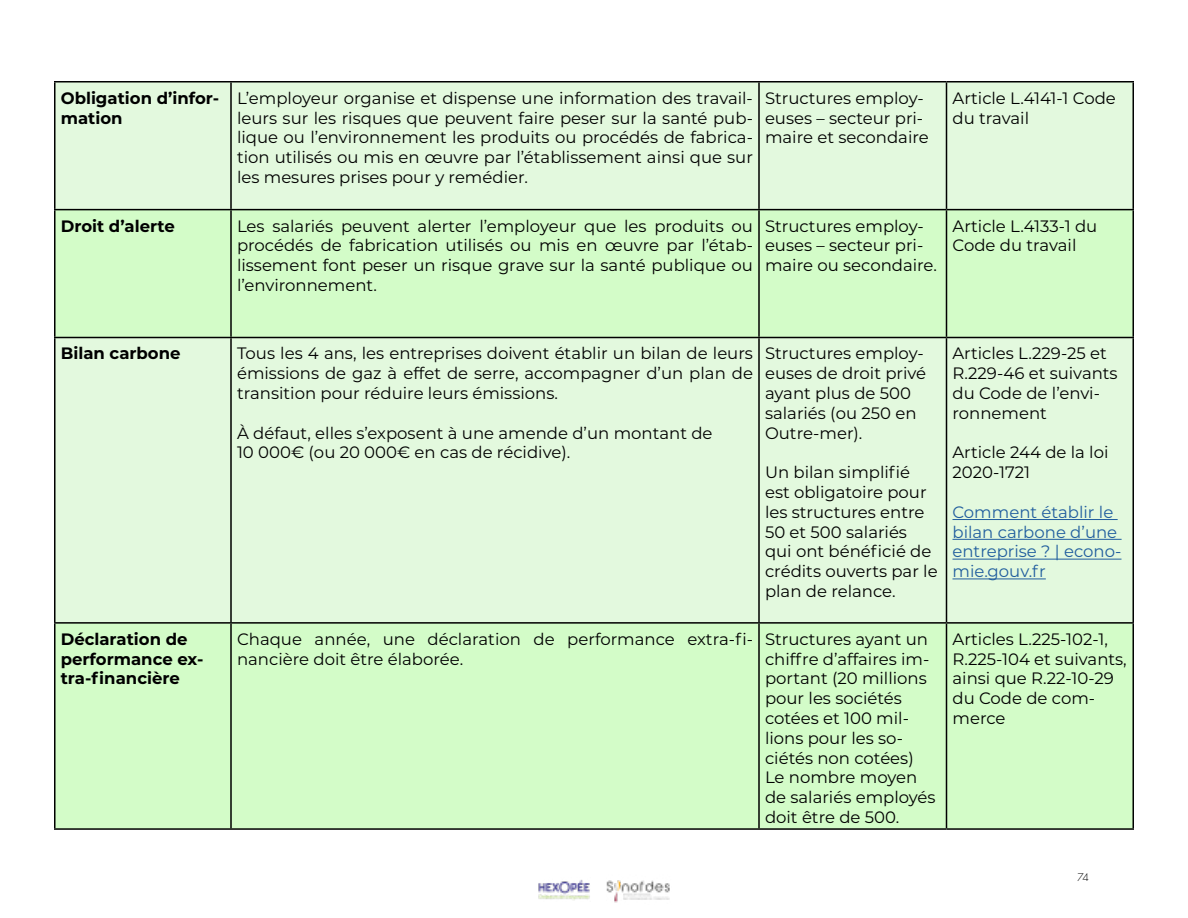
<style>
.page{position:relative;width:1188px;height:918px;background:#fff}
.page>*{position:absolute;margin:0;border:0;box-sizing:border-box;transform-origin:0 0}
.t1{font:16.5px/19.8px "Montserrat";color:#000}
.t2{font:700 16.5px/19.8px "Montserrat";color:#000}
.t3{font:16.5px/19.8px "Montserrat";color:#215e9e}
.t4{font:300 11.55px "Futura PT";color:#000}
</style>
<div class="page">
<img style="left:538px;top:880px;width:52px;height:20px">
<img style="left:606px;top:880px;width:64px;height:23px">
<div style="left:55px;top:82px;width:1078px;height:540px;background:#e3f9de"></div>
<div style="left:56px;top:210px;width:1076px;height:127px;background:#d3fcc8"></div>
<div style="left:56px;top:624px;width:1076px;height:204px;background:#d3fcc8"></div>
<hr style="left:54px;top:81px;width:177px;height:1px;background:#000">
<hr style="left:54px;top:83px;width:2px;height:126px;background:#000">
<hr style="left:231px;top:81px;width:528px;height:1px;background:#000">
<hr style="left:230px;top:83px;width:2px;height:126px;background:#000">
<hr style="left:759px;top:81px;width:187px;height:1px;background:#000">
<hr style="left:758px;top:83px;width:2px;height:126px;background:#000">
<hr style="left:946px;top:81px;width:188px;height:1px;background:#000">
<hr style="left:946px;top:83px;width:1px;height:126px;background:#000">
<hr style="left:1132px;top:83px;width:2px;height:126px;background:#000">
<hr style="left:54px;top:209px;width:177px;height:1px;background:#000">
<hr style="left:54px;top:210px;width:2px;height:127px;background:#000">
<hr style="left:231px;top:209px;width:528px;height:1px;background:#000">
<hr style="left:230px;top:210px;width:2px;height:127px;background:#000">
<hr style="left:759px;top:209px;width:187px;height:1px;background:#000">
<hr style="left:758px;top:210px;width:2px;height:127px;background:#000">
<hr style="left:946px;top:209px;width:188px;height:1px;background:#000">
<hr style="left:946px;top:210px;width:1px;height:127px;background:#000">
<hr style="left:1132px;top:210px;width:2px;height:127px;background:#000">
<hr style="left:54px;top:337px;width:177px;height:1px;background:#000">
<hr style="left:54px;top:338px;width:2px;height:284px;background:#000">
<hr style="left:231px;top:337px;width:528px;height:1px;background:#000">
<hr style="left:230px;top:338px;width:2px;height:284px;background:#000">
<hr style="left:759px;top:337px;width:187px;height:1px;background:#000">
<hr style="left:758px;top:338px;width:2px;height:284px;background:#000">
<hr style="left:946px;top:337px;width:188px;height:1px;background:#000">
<hr style="left:946px;top:338px;width:1px;height:284px;background:#000">
<hr style="left:1132px;top:338px;width:2px;height:284px;background:#000">
<hr style="left:54px;top:622px;width:177px;height:2px;background:#000">
<hr style="left:54px;top:624px;width:2px;height:204px;background:#000">
<hr style="left:231px;top:622px;width:528px;height:2px;background:#000">
<hr style="left:230px;top:624px;width:2px;height:204px;background:#000">
<hr style="left:759px;top:622px;width:187px;height:2px;background:#000">
<hr style="left:758px;top:624px;width:2px;height:204px;background:#000">
<hr style="left:946px;top:622px;width:188px;height:2px;background:#000">
<hr style="left:946px;top:624px;width:1px;height:204px;background:#000">
<hr style="left:1132px;top:624px;width:2px;height:204px;background:#000">
<hr style="left:54px;top:828px;width:177px;height:2px;background:#000">
<hr style="left:231px;top:828px;width:528px;height:2px;background:#000">
<hr style="left:759px;top:828px;width:187px;height:2px;background:#000">
<hr style="left:946px;top:828px;width:188px;height:2px;background:#000">
<hr style="left:952px;top:519px;width:166px;height:1px;background:#215e9e">
<hr style="left:952px;top:539px;width:170px;height:1px;background:#215e9e">
<hr style="left:952px;top:559px;width:170px;height:1px;background:#215e9e">
<hr style="left:952px;top:579px;width:94px;height:1px;background:#215e9e">
<p class="t2" style="left:61px;top:87px;width:160px">Obligation d’infor&shy;mation</p>
<p class="t1" style="left:237px;top:87px;width:518px;text-align:justify">L’employeur organise et dispense une information des travail&shy;leurs sur les risques que peuvent faire peser sur la santé pub&shy;lique ou l’environnement les produits ou procédés de fabrica&shy;tion utilisés ou mis en œuvre par l’établissement ainsi que sur les mesures prises pour y remédier.</p>
<p class="t1" style="left:765px;top:87px;width:165px">Structures employ&shy;euses – secteur pri&shy;maire et secondaire</p>
<p class="t1" style="left:953px;top:87px;width:165px">Article L.4141-1 Code du travail</p>
<p class="t2" style="left:61px;top:215px;width:116px">Droit d’alerte</p>
<p class="t1" style="left:237px;top:215px;width:518px;text-align:justify">Les salariés peuvent alerter l’employeur que les produits ou procédés de fabrication utilisés ou mis en œuvre par l’étab&shy;lissement font peser un risque grave sur la santé publique ou l’environnement.</p>
<p class="t1" style="left:765px;top:215px;width:174px">Structures employ&shy;euses – secteur pri&shy;maire ou secondaire.</p>
<p class="t1" style="left:953px;top:215px;width:146px">Article L.4133-1 du<br>Code du travail</p>
<p class="t2" style="left:61px;top:343px;width:121px">Bilan carbone</p>
<p class="t1" style="left:237px;top:343px;width:518px;text-align:justify">Tous les 4 ans, les entreprises doivent établir un bilan de leurs émissions de gaz à effet de serre, accompagner d’un plan de transition pour réduire leurs émissions.</p>
<p class="t1" style="left:237px;top:422px;width:477px">À défaut, elles s’exposent à une amende d’un montant de<br>10 000€ (ou 20 000€ en cas de récidive).</p>
<p class="t1" style="left:765px;top:343px;width:163px">Structures employ&shy;euses de droit privé ayant plus de 500 salariés (ou 250 en<br>Outre-mer).</p>
<p class="t1" style="left:765px;top:462px;width:174px">Un bilan simplifié est obligatoire pour les structures entre<br>50 et 500 salariés qui ont bénéficié de crédits ouverts par le plan de relance.</p>
<p class="t1" style="left:952px;top:343px;width:167px">Articles L.229-25 et<br>R.229-46 et suivants du Code de l’envi&shy;ronnement</p>
<p class="t1" style="left:952px;top:442px;width:158px">Article 244 de la loi<br>2020-1721</p>
<p class="t3" style="left:952px;top:502px;width:171px">Comment établir le bilan carbone d’une entreprise ? | econo&shy;mie.gouv.fr</p>
<p class="t2" style="left:61px;top:628px;width:144px">Déclaration de performance ex&shy;tra-financière</p>
<p class="t1" style="left:237px;top:629px;width:518px">Chaque année, une déclaration de performance extra-fi&shy;nancière doit être élaborée.</p>
<p class="t1" style="left:765px;top:629px;width:172px">Structures ayant un chiffre d’affaires im&shy;portant (20 millions pour les sociétés cotées et 100 mil&shy;lions pour les so&shy;ciétés non cotées)<br>Le nombre moyen de salariés employés doit être de 500.</p>
<p class="t1" style="left:953px;top:629px;width:176px">Articles L.225-102-1,<br>R.225-104 et suivants, ainsi que R.22-10-29 du Code de com&shy;merce</p>
<p class="t4" style="left:1078px;top:870px;width:13px">74</p>
</div>
